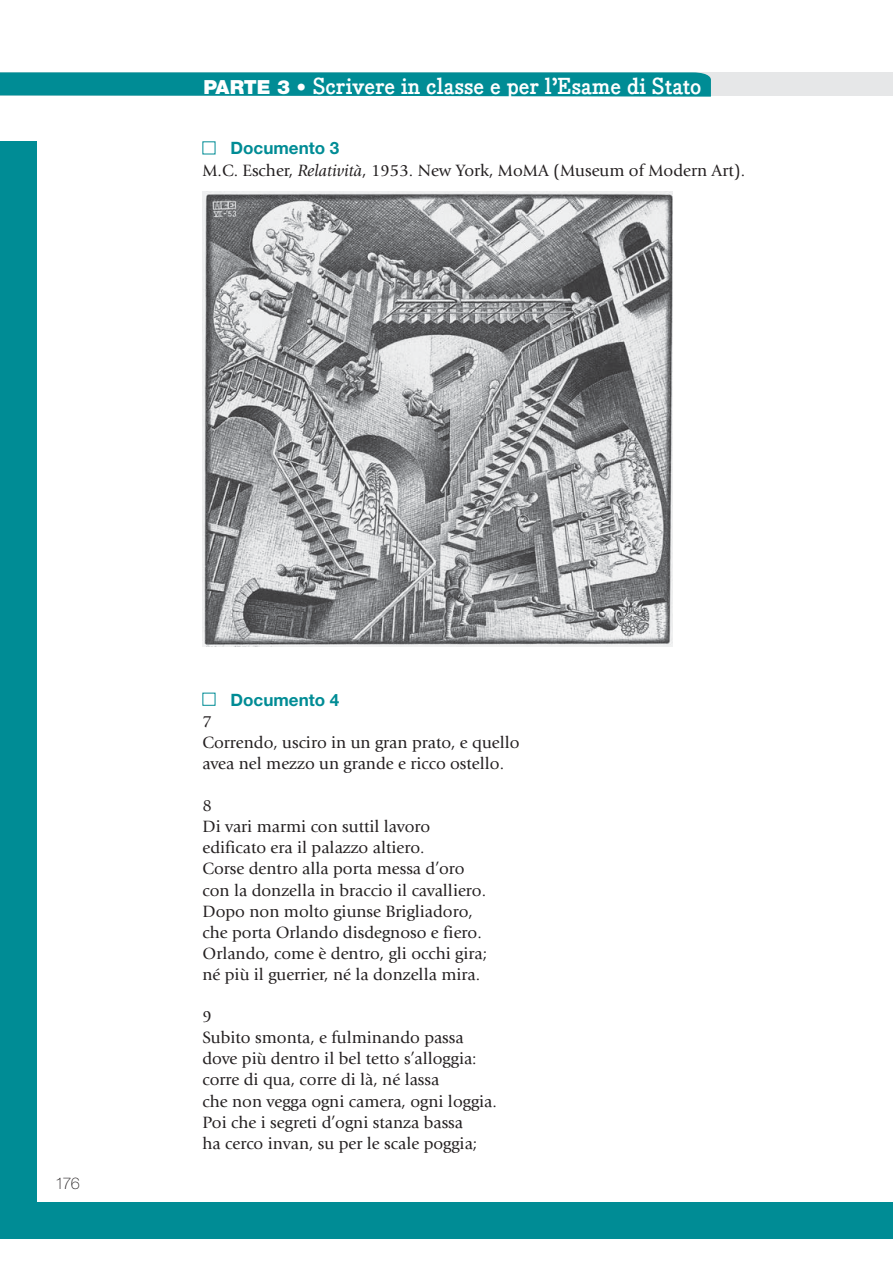
<style>
.page{position:relative;width:893px;height:1263px;background:#fff}
.page>*{position:absolute;margin:0;border:0;box-sizing:border-box;transform-origin:0 0}
.t1{font:700 22.65px "Bodoni Egyptian";color:#fff}
.t2{font:900 19.5px "Helvetica Neue LT Std";letter-spacing:-.01em;color:#fff}
.t3{font:17.1px/21.1px "Giovanni Std";color:#231f20}
.t4{font:700 17.1px "Helvetica Neue LT Std";color:#008c95}
.t5{font:100 16.2px "Helvetica Neue LT Std";color:#231f20}
.s1{font-style:italic}
</style>
<div class="page">
<div style="left:0;top:72px;width:893px;height:24px;background:#e6e7e8"></div>
<div style="left:0;top:72px;width:711px;height:24px;background:#008c95"></div>
<img style="left:202px;top:192px;width:470px;height:454px">
<div style="left:202px;top:693px;width:13px;height:13px;border:1px solid #008c95"></div>
<div style="left:0;top:1202px;width:893px;height:37px;background:#008c95"></div>
<div style="left:0;top:141px;width:37px;height:1098px;background:#008c95"></div>
<p class="t2" style="left:203px;top:75px;width:104px">PARTE 3 •</p>
<h1 class="t1" style="left:490px;top:72px;width:196px">per l’Esame di Sta o</h1>
<h1 class="t1" style="left:313px;top:72px;width:390px">Scrivere in classe e per l’Esame di Stato</h1>
<p class="t4" style="left:231px;top:138px;width:110px">Documento 3</p>
<p class="t3" style="left:202px;top:160px;width:544px">M.C. Escher, <span class="s1">Relatività</span>, 1953. New York, MoMA (Museum of Modern Art).</p>
<p class="t5" style="left:55px;top:1174px;width:26px">176</p>
<p class="t4" style="left:231px;top:689px;width:110px">Documento 4</p>
<p class="t3" style="left:202px;top:711px;width:319px">7<br>Correndo, usciro in un gran prato, e quello avea nel mezzo un grande e ricco ostello.</p>
<p class="t3" style="left:202px;top:795px;width:286px">8<br>Di vari marmi con suttil lavoro edificato era il palazzo altiero.<br>Corse dentro alla porta messa d’oro con la donzella in braccio il cavalliero.<br>Dopo non molto giunse Brigliadoro, che porta Orlando disdegnoso e fiero.<br>Orlando, come è dentro, gli occhi gira; né più il guerrier, né la donzella mira.</p>
<p class="t3" style="left:202px;top:1006px;width:296px">9<br>Subito smonta, e fulminando passa dove più dentro il bel tetto s’alloggia: corre di qua, corre di là, né lassa<br>che non vegga ogni camera, ogni loggia.<br>Poi che i segreti d’ogni stanza bassa<br>ha cerco invan, su per le scale poggia;</p>
</div>
